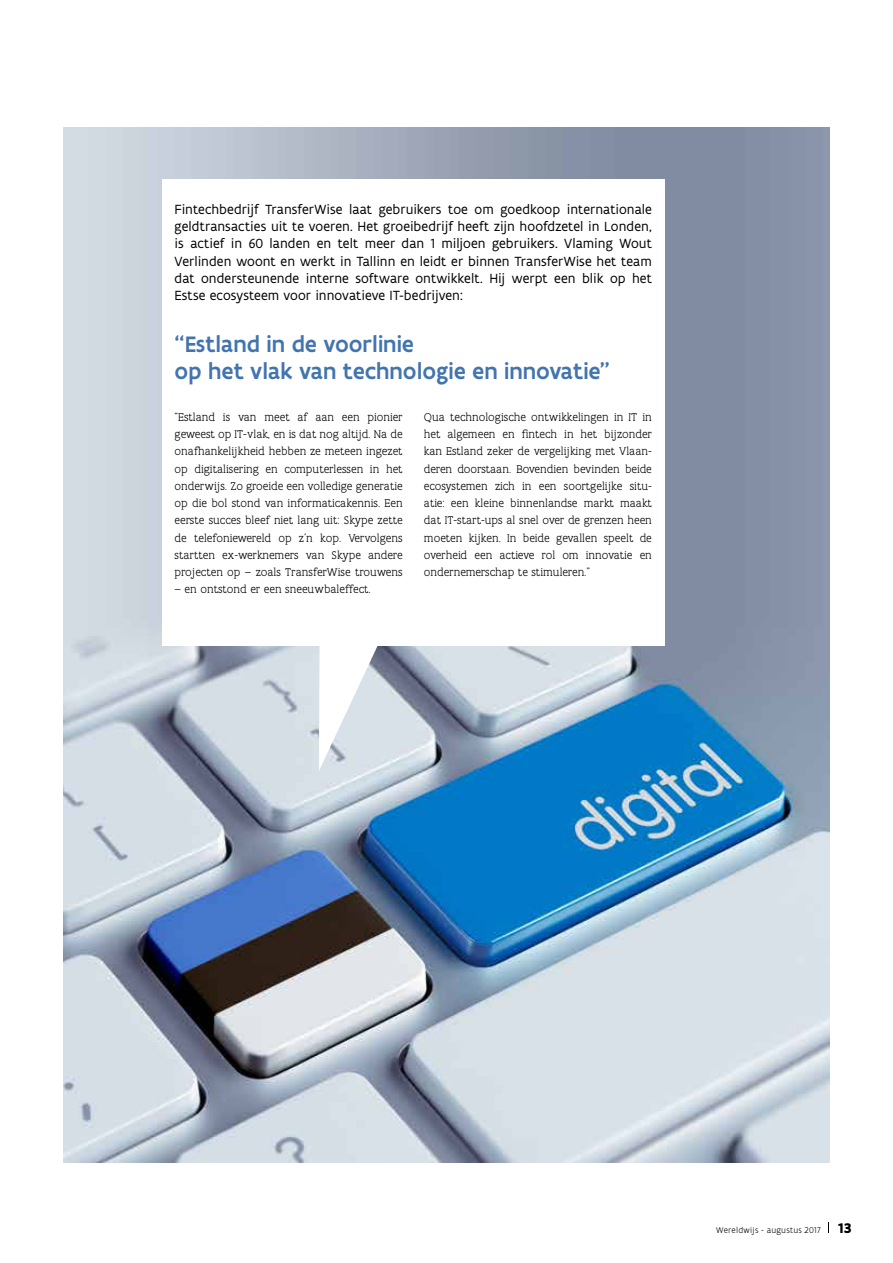
<style>
.page{position:relative;width:893px;height:1263px;background:#fff}
.page>*{position:absolute;margin:0;border:0;box-sizing:border-box;transform-origin:0 0}
.t1{font:500 24px/27px "Flanders Art Sans";color:#4274af}
.t2{font:14.25px/17.2px "Flanders Art Sans";color:#000;text-align:justify}
.t3{font:300 12px/17.2px "Flanders Art Serif";color:#000;text-align:justify}
.t4{font:300 9px "Flanders Art Sans";letter-spacing:.02em;color:#000}
.s1{font-weight:700;font-size:15px}
</style>
<div class="page">
<img style="left:64px;top:128px;width:765px;height:1034px">
<div style="left:162px;top:179px;width:503px;height:467px;background:#fff"></div>
<svg style="left:319px;top:646px;width:62px;height:125px"></svg>
<p class="t2" style="left:175px;top:201px;width:479px">Fintechbedrijf TransferWise laat gebruikers toe om goedkoop internationale geldtransacties uit te voeren. Het groeibedrijf heeft zijn hoofdzetel in Londen, is actief in 60 landen en telt meer dan 1 miljoen gebruikers. Vlaming Wout Verlinden woont en werkt in Tallinn en leidt er binnen TransferWise het team dat ondersteunende interne software ontwikkelt. Hij werpt een blik op het Estse ecosysteem voor innovatieve IT-bedrijven:</p>
<h1 class="t1" style="left:175px;top:331px;width:437px">“Estland in de voorlinie<br>op het vlak van technologie en innovatie”</h1>
<p class="t3" style="left:175px;top:409px;width:230px">“Estland is van meet af aan een pionier geweest op IT-vlak, en is dat nog altijd. Na de onafhankelijkheid hebben ze meteen ingezet op digitalisering en computerlessen in het onderwijs. Zo groeide een volledige generatie op die bol stond van informaticakennis. Een eerste succes bleef niet lang uit: Skype zette de telefoniewereld op z’n kop. Vervolgens startten ex-werknemers van Skype andere projecten op – zoals TransferWise trouwens</p>
<p class="t3" style="left:175px;top:581px;width:197px">– en ontstond er een sneeuwbaleffect.</p>
<p class="t3" style="left:424px;top:409px;width:229px">Qua technologische ontwikkelingen in IT in het algemeen en fintech in het bijzonder kan Estland zeker de vergelijking met Vlaan&shy;deren doorstaan. Bovendien bevinden beide ecosystemen zich in een soortgelijke situ&shy;atie: een kleine binnenlandse markt maakt dat IT-start-ups al snel over de grenzen heen moeten kijken. In beide gevallen speelt de overheid een actieve rol om innovatie en ondernemerschap te stimuleren.”</p>
<p class="t4" style="left:716px;top:1225px;width:137px">Wereldwijs - augustus 2017 <span class="s1">13</span></p>
</div>
